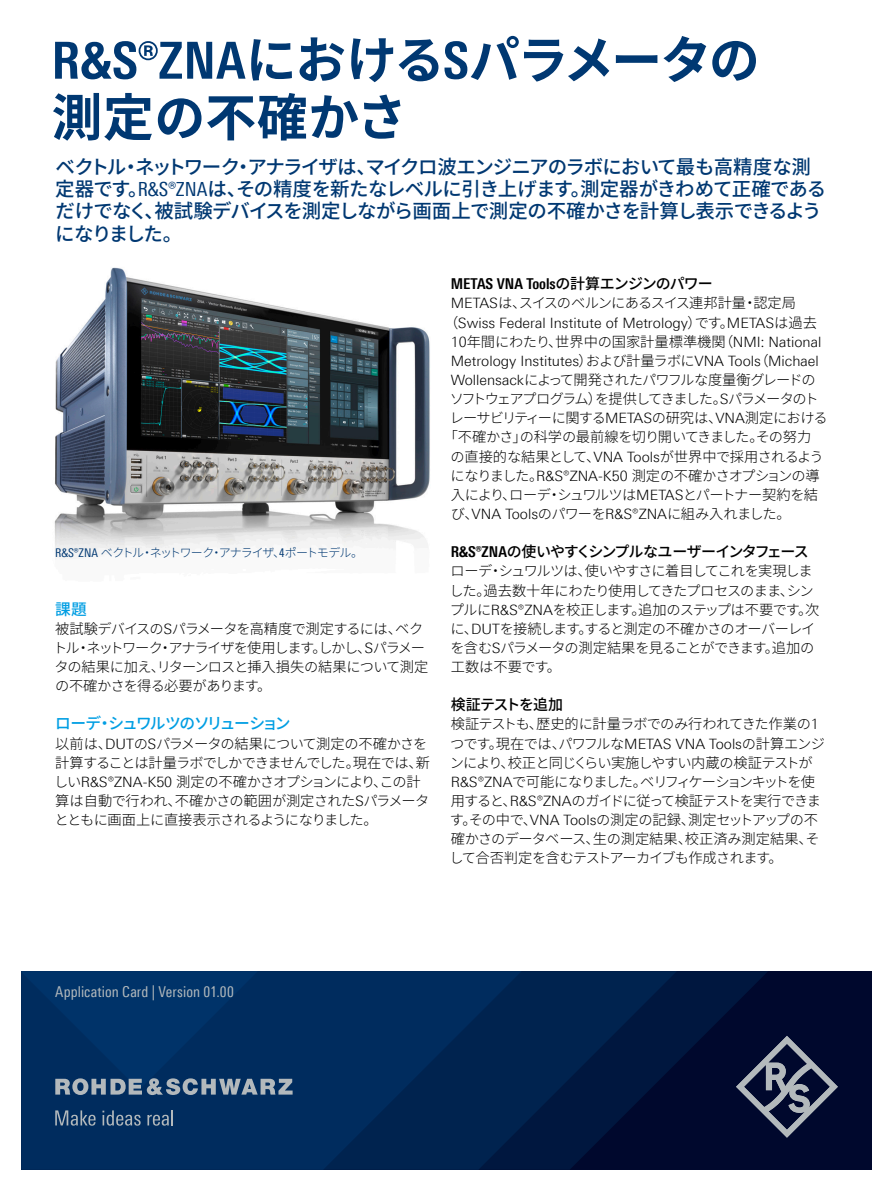
<style>
.page{position:relative;width:893px;height:1191px;background:#fff}
.page>*{position:absolute;margin:0;border:0;box-sizing:border-box;transform-origin:0 0}
.Seiten_Headline_34Pt{font:700 51px/57.4px "Source Han Sans JP";letter-spacing:-.03em;color:#003872}
.Teaser{font:500 19.5px/22px "Source Han Sans JP";letter-spacing:-.05em;color:#003872}
.Absatzfett_cyan{font:500 15.75px "Source Han Sans JP";letter-spacing:-.085em;color:#009ee3}
.Absatzfett_schwarz{font:500 15px "Source Han Sans JP";letter-spacing:-.075em;color:#000}
.t1{font:15px "Linotype Univers 420 Cn";letter-spacing:.005em;color:#b3b9bc}
.Absatzfett_schwarz-2{font:700 15px "Linotype Univers 620 Cn";color:#000}
.Haupttext_ohne_Absta{font:300 14.25px/19.2px "Source Han Sans JP";letter-spacing:-.055em;color:#000}
.Haupttext_ohne_Absta-2{font:300 14.25px "Linotype Univers 330";color:#000}
.Haupttext_ohne_Absta-3{font:300 14.25px "Source Han Sans JP";color:#000}
.Haupttext_ohne_Absta-4{font:300 14.25px "Source Han Sans JP";letter-spacing:-.025em;color:#000}
.Haupttext_ohne_Absta-5{font:300 14.25px "Source Han Sans JP";letter-spacing:-.035em;color:#000}
.Haupttext_ohne_Absta-6{font:300 14.25px "Source Han Sans JP";letter-spacing:-.11em;color:#000}
.Haupttext_ohne_Absta-7{font:300 14.25px "Source Han Sans JP";letter-spacing:-.02em;color:#000}
.Bildunterschrift{font:300 12px "Source Han Sans JP";letter-spacing:-.095em;color:#003872}
.s1{font-family:"Linotype Univers 620 Cn"}
.s2{font-family:"Linotype Univers 420 Cn";font-weight:400}
.s3{font-family:"Linotype Univers 330"}
.s4{font-family:"Source Han Sans JP";font-weight:500}
.s5{font-family:"Source Han Sans JP"}
.s6{font-family:"Linotype Univers 620 Cn";font-weight:700}
</style>
<div class="page">
<img style="left:54px;top:267px;width:376px;height:292px">
<div style="left:21px;top:971px;width:851px;height:198px;background:#00082d"></div>
<svg style="left:677px;top:971px;width:90px;height:91px;fill:#00173f"></svg>
<svg style="left:522px;top:971px;width:155px;height:198px"></svg>
<svg style="left:21px;top:971px;width:501px;height:198px;background:#002959"></svg>
<svg style="left:736px;top:1035px;width:102px;height:102px"></svg>
<svg style="left:21px;top:971px;width:272px;height:124px;background:#0b3768"></svg>
<svg style="left:55px;top:1110px;width:41px;height:15px"></svg>
<svg style="left:102px;top:1110px;width:39px;height:15px"></svg>
<svg style="left:147px;top:1110px;width:26px;height:15px"></svg>
<p class="Seiten_Headline_34Pt" style="left:51px;top:32px;width:710px"><span class="s1">R&amp;S®ZNA</span>における<span class="s1">S</span>パラメータの測定の不確かさ</p>
<p class="Teaser" style="left:55px;top:157px;width:773px">ベクトル・ネットワーク・アナライザは、マイクロ波エンジニアのラボにおいて最も高精度な測定器です。<span class="s2">R&amp;S®ZNA</span>は、その精度を新たなレベルに引き上げます。測定器がきわめて正確であるだけでなく、被試験デバイスを測定しながら画面上で測定の不確かさを計算し表示できるようになりました。</p>
<p class="Bildunterschrift" style="left:55px;top:546px;width:310px"><span class="s2">R&amp;S®ZNA</span> ベクトル・ネットワーク・アナライザ、<span class="s2">4</span>ポートモデル。</p>
<p class="Absatzfett_cyan" style="left:55px;top:600px;width:33px">課題</p>
<p class="Haupttext_ohne_Absta" style="left:53px;top:619px;width:377px">被試験デバイスの<span class="s3">S</span>パラメータを高精度で測定するには、ベクトル・ネットワーク・アナライザを使用します。しかし、<span class="s3">S</span>パラメータの結果に加え、リターンロスと挿入損失の結果について測定の不確かさを得る必要があります。</p>
<p class="Absatzfett_cyan" style="left:55px;top:715px;width:237px">ローデ・シュワルツのソリューション</p>
<p class="Haupttext_ohne_Absta" style="left:54px;top:734px;width:377px">以前は、<span class="s3">DUT</span>の<span class="s3">S</span>パラメータの結果について測定の不確かさを計算することは計量ラボでしかできませんでした。現在では、新しい<span class="s3">R&amp;S®ZNA</span>‑<span class="s3">K50</span> 測定の不確かさオプションにより、この計算は自動で行われ、不確かさの範囲が測定された<span class="s3">S</span>パラメータとともに画面上に直接表示されるようになりました。</p>
<p class="Absatzfett_schwarz-2" style="left:451px;top:275px;width:264px">METAS VNA Tools<span class="s4">の計算エンジンのパワー</span></p>
<p class="Haupttext_ohne_Absta" style="left:451px;top:294px;width:347px"><span class="s3">METAS</span>は、スイスのベルンにあるスイス連邦計量・認定局</p>
<p class="Haupttext_ohne_Absta-2" style="left:444px;top:314px;width:374px"><span class="s5">（</span>Swiss Federal Institute of Metrology<span class="s5">）です。</span>METAS<span class="s5">は過去</span></p>
<p class="Haupttext_ohne_Absta-3" style="left:451px;top:333px;width:372px"><span class="s3">10</span>年間にわたり、世界中の国家計量標準機関（<span class="s3">NMI</span>: <span class="s3">National</span></p>
<p class="Haupttext_ohne_Absta-2" style="left:451px;top:352px;width:370px">Metrology Institutes<span class="s5">）および計量ラボに</span>VNA Tools<span class="s5">（</span>Michael</p>
<p class="Haupttext_ohne_Absta" style="left:451px;top:370px;width:366px"><span class="s3">Wollensack</span>によって開発されたパワフルな度量衡グレードの</p>
<p class="Haupttext_ohne_Absta-6" style="left:450px;top:391px;width:370px">ソフトウェアプログラム）を提供してきました。<span class="s3">S</span>パラメータのト</p>
<p class="Haupttext_ohne_Absta" style="left:450px;top:409px;width:379px">レーサビリティーに関する<span class="s3">METAS</span>の研究は、<span class="s3">VNA</span>測定における</p>
<p class="Haupttext_ohne_Absta-7" style="left:444px;top:429px;width:369px">「不確かさ」の科学の最前線を切り開いてきました。その努力</p>
<p class="Haupttext_ohne_Absta-4" style="left:450px;top:448px;width:375px">の直接的な結果として、<span class="s3">VNA Tools</span>が世界中で採用されるよう</p>
<p class="Haupttext_ohne_Absta" style="left:451px;top:466px;width:370px">になりました。<span class="s3">R&amp;S®ZNA</span>‑<span class="s3">K50</span> 測定の不確かさオプションの導</p>
<p class="Haupttext_ohne_Absta" style="left:451px;top:485px;width:369px">入により、ローデ・シュワルツは<span class="s3">METAS</span>とパートナー契約を結</p>
<p class="Haupttext_ohne_Absta-5" style="left:451px;top:505px;width:342px">び、<span class="s3">VNA Tools</span>のパワーを<span class="s3">R&amp;S®ZNA</span>に組み入れました。</p>
<p class="Absatzfett_schwarz" style="left:451px;top:543px;width:360px"><span class="s6">R&amp;S®ZNA</span>の使いやすくシンプルなユーザーインタフェース</p>
<p class="Haupttext_ohne_Absta" style="left:450px;top:562px;width:371px">ローデ・シュワルツは、使いやすさに着目して-これを実現しました。過去数十年にわたり使用してきたプロセスのまま、シンプルに<span class="s3">R&amp;S®ZNA</span>を校正します。追加のステップは不要です。次に、<span class="s3">DUT</span>を接続します。すると測定の不確かさのオーバーレイを含む<span class="s3">S</span>パラメータの測定結果を見ることができます。追加の工数は不要です。</p>
<p class="Absatzfett_schwarz" style="left:451px;top:696px;width:114px">検証テストを追加</p>
<p class="Haupttext_ohne_Absta" style="left:450px;top:715px;width:377px">検証テストも、歴史的に計量ラボでのみ行われてきた作業の<span class="s3">1</span>つです。現在では、パワフルな<span class="s3">METAS VNA Tools</span>の計算エンジンにより、校正と同じくらい実施しやすい内蔵の検証テストが<span class="s3">R&amp;S®ZNA</span>で可能になりました。ベリフィケーションキットを使用すると、<span class="s3">R&amp;S®ZNA</span>のガイドに従って検証テストを実行できます。その中で、<span class="s3">VNA Tools</span>の測定の記録、測定セットアップの不確かさのデータベース、生の測定結果、校正済み測定結果、そして合否判定を含むテストアーカイブも作成されます。</p>
<p class="t1" style="left:55px;top:983px;width:180px">Application Card | Version 01.00</p>
</div>
